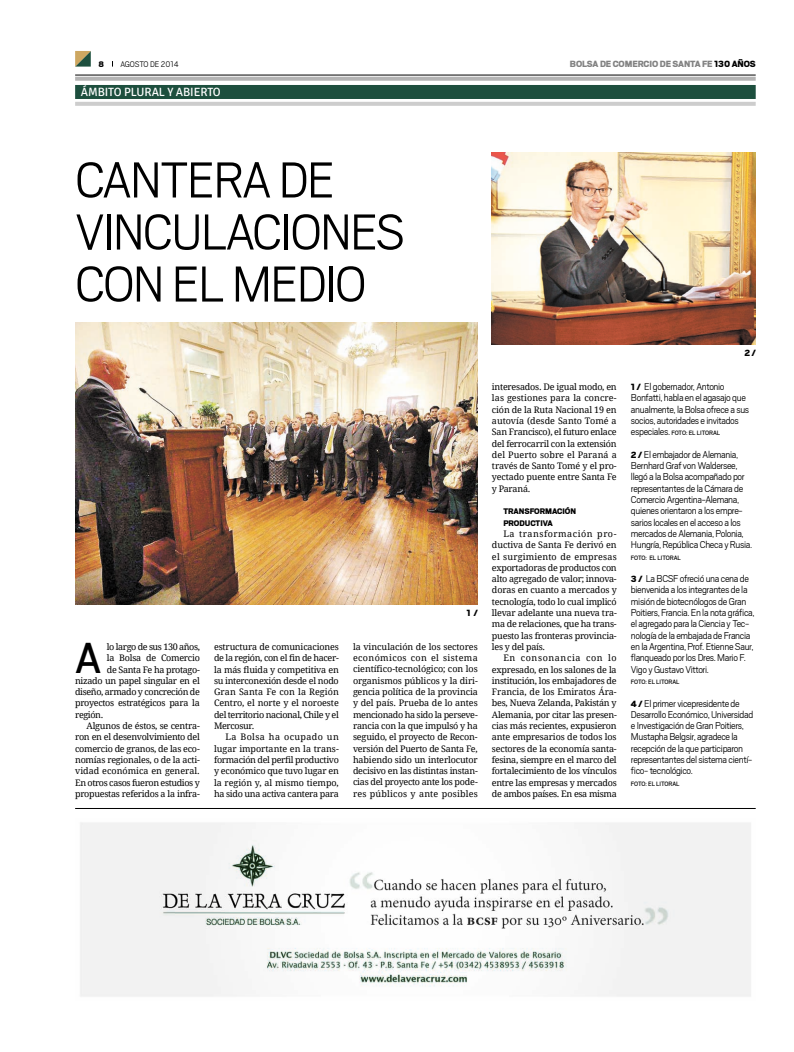
<style>
.page{position:relative;width:794px;height:1052px;background:#fff}
.page>*{position:absolute;margin:0;border:0;box-sizing:border-box;transform-origin:0 0}
.t1{font:300 56px/52px "Scout";letter-spacing:-.03em;color:#000}
.t2{font:47.8px "Scout";color:#000}
.t3{font:12px "Signika";letter-spacing:-.005em;color:#fff}
.t4{font:300 11px/11.3px "Scout";letter-spacing:-.03em;color:#000}
.t5{font:900 10px "Scout";letter-spacing:-.01em;color:#828282}
.t6{font:900 10px "Scout";color:#000}
.t7{font:9px/11.3px "Droid Serif";letter-spacing:-.03em;color:#000;text-align:justify}
.t8{font:9px "Droid Serif";color:#000}
.t9{font:9px "Droid Serif";letter-spacing:-.005em;color:#000}
.t10{font:900 9px "Scout";letter-spacing:-.005em;color:#000}
.t11{font:9px "Droid Serif";letter-spacing:-.01em;color:#000}
.t12{font:9px "Droid Serif";letter-spacing:.02em;color:#000}
.t13{font:9px "Droid Serif";letter-spacing:.005em;color:#000}
.t14{font:9px "Droid Serif";letter-spacing:.055em;color:#000}
.t15{font:9px "Droid Serif";letter-spacing:.035em;color:#000}
.t16{font:9px "Droid Serif";letter-spacing:.07em;color:#000}
.t17{font:300 9px "Scout";letter-spacing:-.015em;color:#000}
.t18{font:7px "Scout";letter-spacing:-.005em;color:#000}
.s1{color:#000}
.s2{font-weight:900;font-size:10px}
.s3{font-weight:300;font-size:11px}
</style>
<div class="page">
<svg style="left:75px;top:77px;width:680px;height:4px;background:#b9b9b9"></svg>
<hr style="left:75px;top:75px;width:680px;height:1px;background:#000">
<svg style="left:75px;top:51px;width:16px;height:16px"></svg>
<hr style="left:75px;top:808px;width:680px;height:1px;background:#000">
<img style="left:492px;top:153px;width:263px;height:192px">
<img style="left:75px;top:322px;width:403px;height:283px">
<div style="left:75px;top:85px;width:680px;height:14px;background:#1d4f3e"></div>
<hr style="left:75px;top:102px;width:680px;height:4px;background:#cdcdcd">
<img style="left:80px;top:822px;width:671px;height:175px">
<p class="t10" style="left:99px;top:58px;width:7px">8</p>
<p class="t17" style="left:120px;top:58px;width:60px">agosto de 2014</p>
<p class="t5" style="left:570px;top:57px;width:187px">BOLSA DE COMERCIO DE SANTA FE <span class="s1">130 AÑOS</span></p>
<p class="t3" style="left:81px;top:85px;width:141px">ÁMBITO PLURAL Y ABIERTO</p>
<p class="t1" style="left:75px;top:151px;width:261px">Cantera de vincul</p>
<p class="t1" style="left:75px;top:203px;width:331px;text-indent:150px">aciones con el medio</p>
<p class="t2" style="left:75px;top:626px;width:28px">A</p>
<p class="t7" style="left:107px;top:641px;width:95px">lo largo de sus 130 años,</p>
<p class="t7" style="left:107px;top:652px;width:94px">la Bolsa de Comercio</p>
<p class="t7" style="left:107px;top:664px;width:94px">de Santa Fe ha protago-</p>
<p class="t7" style="left:75px;top:675px;width:126px">nizado un papel singular en el</p>
<p class="t7" style="left:75px;top:686px;width:126px">diseño, armado y concreción de</p>
<p class="t7" style="left:75px;top:697px;width:126px">proyectos estratégicos para la</p>
<p class="t7" style="left:75px;top:709px;width:30px">región.</p>
<p class="t7" style="left:86px;top:720px;width:115px">Algunos de éstos, se centra-</p>
<p class="t7" style="left:75px;top:731px;width:126px">ron en el desenvolvimiento del</p>
<p class="t7" style="left:75px;top:743px;width:126px">comercio de granos, de las eco-</p>
<p class="t7" style="left:75px;top:754px;width:126px">nomías regionales, o de la acti-</p>
<p class="t8" style="left:75px;top:765px;width:126px">vidad económica en general.</p>
<p class="t7" style="left:75px;top:777px;width:126px">En otros casos fueron estudios y</p>
<p class="t7" style="left:75px;top:788px;width:126px">propuestas referidos a la infra-</p>
<p class="t7" style="left:214px;top:641px;width:126px">estructura de comunicaciones</p>
<p class="t7" style="left:214px;top:652px;width:126px">de la región, con el fin de hacer-</p>
<p class="t7" style="left:214px;top:664px;width:126px">la más fluida y competitiva en</p>
<p class="t7" style="left:214px;top:675px;width:126px">su interconexión desde el nodo</p>
<p class="t13" style="left:214px;top:686px;width:126px">Gran Santa Fe con la Región</p>
<p class="t9" style="left:214px;top:697px;width:126px">Centro, el norte y el noroeste</p>
<p class="t7" style="left:214px;top:709px;width:126px">del territorio nacional, Chile y el</p>
<p class="t7" style="left:214px;top:720px;width:42px">Mercosur.</p>
<p class="t15" style="left:225px;top:731px;width:115px">La Bolsa ha ocupado un</p>
<p class="t8" style="left:214px;top:743px;width:126px">lugar importante en la trans-</p>
<p class="t7" style="left:214px;top:754px;width:126px">formación del perfil productivo</p>
<p class="t7" style="left:214px;top:765px;width:126px">y económico que tuvo lugar en</p>
<p class="t8" style="left:214px;top:776px;width:126px">la región y, al mismo tiempo,</p>
<p class="t7" style="left:214px;top:788px;width:126px">ha sido una activa cantera para</p>
<p class="t6" style="left:466px;top:606px;width:13px">1 /</p>
<p class="t7" style="left:353px;top:641px;width:126px">la vinculación de los sectores económicos con el sistema científico-tecnológico; con los organismos públicos y la diri&shy;gencia política de la provincia y del país. Prueba de lo antes mencionado ha sido la perseve&shy;rancia con la que impulsó y ha seguido, el proyecto de Recon&shy;versión del Puerto de Santa Fe, habiendo sido un interlocutor decisivo en las distintas instan&shy;cias del proyecto ante los pode&shy;res públicos y ante posibles</p>
<p class="t7" style="left:492px;top:381px;width:126px">interesados. De igual modo, en las gestiones para la concre&shy;ción de la Ruta Nacional 19 en autovía (desde Santo Tomé a San Francisco), el futuro enlace del ferrocarril con la extensión del Puerto sobre el Paraná a través de Santo Tomé y el pro&shy;yectado puente entre Santa Fe y Paraná.</p>
<p class="t10" style="left:503px;top:506px;width:74px">TRANSFORMACIÓN</p>
<p class="t10" style="left:503px;top:517px;width:51px">PRODUCTIVA</p>
<p class="t14" style="left:503px;top:528px;width:115px">La transformación pro-</p>
<p class="t11" style="left:492px;top:539px;width:126px">ductiva de Santa Fe derivó en</p>
<p class="t12" style="left:492px;top:551px;width:126px">el surgimiento de empresas</p>
<p class="t7" style="left:492px;top:562px;width:126px">exportadoras de productos con</p>
<p class="t7" style="left:492px;top:573px;width:126px">alto agregado de valor; innova-</p>
<p class="t7" style="left:492px;top:584px;width:126px">doras en cuanto a mercados y</p>
<p class="t7" style="left:492px;top:596px;width:126px">tecnología, todo lo cual implicó</p>
<p class="t7" style="left:492px;top:607px;width:126px">llevar adelante una nueva tra-</p>
<p class="t7" style="left:492px;top:618px;width:126px">ma de relaciones, que ha trans-</p>
<p class="t7" style="left:492px;top:630px;width:126px">puesto las fronteras provincia-</p>
<p class="t7" style="left:492px;top:641px;width:55px">les y del país.</p>
<p class="t16" style="left:503px;top:652px;width:115px">En consonancia con lo</p>
<p class="t7" style="left:492px;top:663px;width:126px">expresado, en los salones de la</p>
<p class="t7" style="left:492px;top:675px;width:126px">institución, los embajadores de</p>
<p class="t9" style="left:492px;top:686px;width:126px">Francia, de los Emiratos Ára-</p>
<p class="t7" style="left:492px;top:697px;width:126px">bes, Nueva Zelanda, Pakistán y</p>
<p class="t7" style="left:492px;top:709px;width:126px">Alemania, por citar las presen-</p>
<p class="t7" style="left:492px;top:720px;width:126px">cias más recientes, expusieron</p>
<p class="t7" style="left:492px;top:731px;width:126px">ante empresarios de todos los</p>
<p class="t7" style="left:492px;top:743px;width:126px">sectores de la economía santa-</p>
<p class="t7" style="left:492px;top:754px;width:126px">fesina, siempre en el marco del</p>
<p class="t7" style="left:492px;top:765px;width:126px">fortalecimiento de los vínculos</p>
<p class="t7" style="left:492px;top:776px;width:126px">entre las empresas y mercados</p>
<p class="t7" style="left:492px;top:788px;width:126px">de ambos países. En esa misma</p>
<p class="t6" style="left:744px;top:346px;width:13px">2 /</p>
<p class="t4" style="left:631px;top:380px;width:120px"><span class="s2">1 /</span> El gobernador, Antonio<br>Bonfatti, habla en el agasajo que anualmente, la Bolsa ofrece a sus socios, autoridades e invitados</p>
<p class="t18" style="left:631px;top:428px;width:91px"><span class="s3">especiales.</span> FOTO: EL LITORAL</p>
<p class="t4" style="left:631px;top:448px;width:123px"><span class="s2">2 /</span> El embajador de Alemania,<br>Bernhard Graf von Waldersee, llegó a la Bolsa acompañado por representantes de la Cámara de<br>Comercio Argentina-Alemana, quienes orientaron a los empre&shy;sarios locales en el acceso a los mercados de Alemania, Polonia,<br>Hungría, República Checa y Rusia.</p>
<p class="t18" style="left:631px;top:553px;width:51px">FOTO: EL LITORAL</p>
<p class="t4" style="left:631px;top:572px;width:125px"><span class="s2">3 /</span> La BCSF ofreció una cena de bienvenida a los integrantes de la misión de biotecnólogos de Gran<br>Poitiers, Francia. En la nota gráfica, el agregado para la Ciencia y Tec&shy;nología de la embajada de Francia en la Argentina, Prof. Etienne Saur, flanqueado por los Dres. Mario F.<br>Vigo y Gustavo Vittori.</p>
<p class="t18" style="left:631px;top:677px;width:50px">FOTO: EL LITORAL</p>
<p class="t4" style="left:631px;top:697px;width:124px"><span class="s2">4 /</span> El primer vicepresidente de<br>Desarrollo Económico, Universidad e Investigación de Gran Poitiers,<br>Mustapha Belgsir, agradece la recepción de la que participaron representantes del sistema cientí&shy;fico- tecnológico.</p>
<p class="t18" style="left:631px;top:779px;width:50px">FOTO: EL LITORAL</p>
</div>
